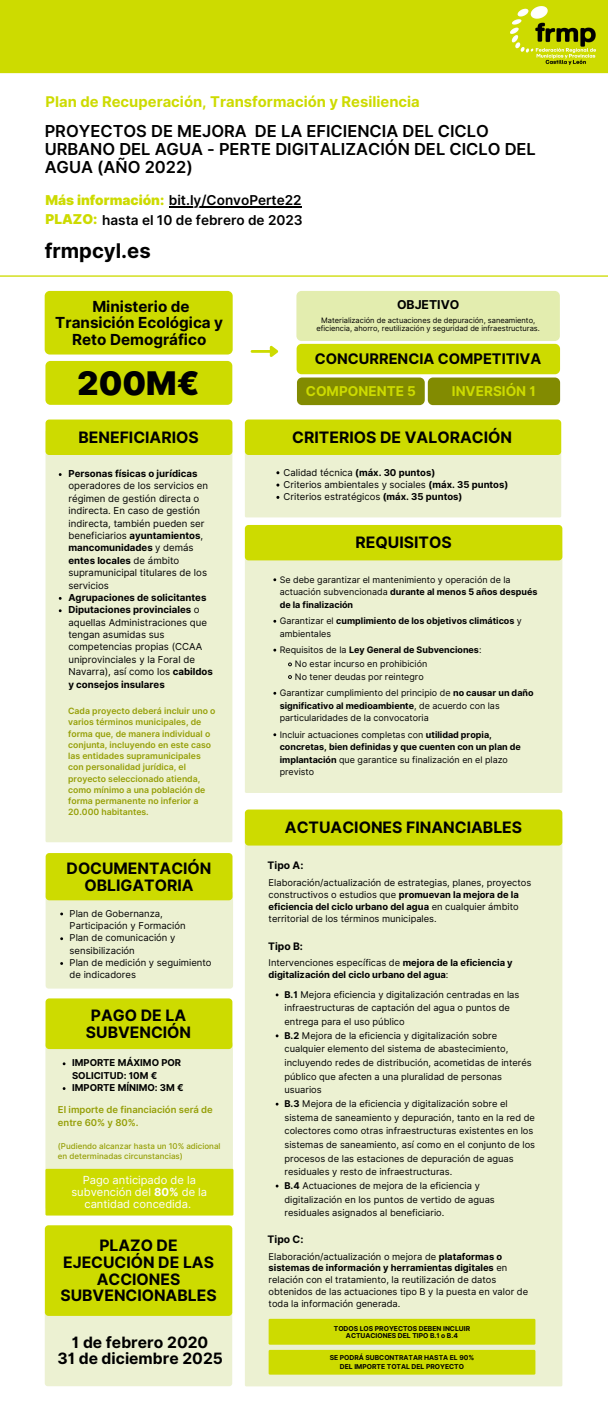
<style>
.page{position:relative;width:608px;height:1407px;background:#fff}
.page>*{position:absolute;margin:0;border:0;box-sizing:border-box;transform-origin:0 0}
.t1{font:900 32.55px "Inter";color:#000}
.t2{font:700 20.25px "Inter";color:#000}
.t3{font:600 16.5px/17.9px "Inter";color:#000}
.t4{font:700 15.75px "Inter";color:#000}
.t5{font:700 15.67px/16.9px "Inter";color:#000;text-align:center}
.t6{font:700 15.6px/16.9px "Inter";color:#000;text-align:center}
.t7{font:700 15.23px/16.4px "Inter";color:#000;text-align:center}
.t8{font:700 14.77px "Inter";color:#cddb00}
.t9{font:700 14.55px "Inter";color:#000}
.t10{font:600 13.58px "Inter";color:#000}
.t11{font:700 13.58px "Inter";color:#cddb00}
.t12{font:700 12.23px "Inter";color:#000}
.t13{font:11.1px/11.9px "Inter";color:#fff;text-align:center}
.t14{font:700 10.35px "Inter";color:#000}
.t15{font:9.68px/12.4px "Inter";color:#000}
.t16{font:700 9.68px "Inter";color:#000}
.t17{font:9.52px/12.4px "Inter";color:#000}
.t18{font:700 9.52px/12.4px "Inter";color:#000}
.t19{font:600 9.52px/12.4px "Inter";color:#969f07}
.t20{font:9.3px/13.6px "Inter";color:#000}
.t21{font:700 9.3px/11.8px "Inter";color:#000}
.t22{font:8.93px/12.6px "Inter";color:#000}
.t23{font:700 8.93px/12.6px "Inter";color:#000}
.t24{font:600 8.7px/11.2px "Inter";color:#969f07}
.t25{font:500 8.02px/10.1px "Inter";color:#969f07}
.t26{font:7.5px/7.9px "Inter";color:#000;text-align:center}
.t27{font:700 6.75px/9px "Inter";color:#000;text-align:center}
.s1{font-weight:900;color:#cddb00}
.s2{font-weight:700}
.s3{font-weight:400}
</style>
<div class="page">
<div style="left:0;top:0;width:608px;height:73px;background:#cddb00"></div>
<hr style="left:252px;top:350px;width:18px;height:3px;background:#cddb00">
<svg style="left:267px;top:345px;width:12px;height:12px"></svg>
<div style="left:45px;top:291px;width:188px;height:63px;background:#cddb00;border-radius:5px"></div>
<div style="left:296px;top:291px;width:263px;height:50px;background:#e3edaf;border-radius:5px"></div>
<div style="left:427px;top:377px;width:133px;height:28px;background:#828b01;border-radius:5px"></div>
<div style="left:45px;top:430px;width:187px;height:412px;background:#ecf1d2"></div>
<div style="left:45px;top:419px;width:187px;height:36px;background:#cddb00;border-radius:4px"></div>
<div style="left:245px;top:450px;width:316px;height:67px;background:#ecf1d2"></div>
<div style="left:245px;top:419px;width:316px;height:36px;background:#cddb00;border-radius:4px"></div>
<div style="left:296px;top:344px;width:264px;height:30px;background:#cddb00;border-radius:5px"></div>
<div style="left:45px;top:361px;width:187px;height:44px;background:#cddb00;border-radius:5px"></div>
<div style="left:45px;top:1041px;width:188px;height:169px;background:#ecf1d2;border-radius:3px"></div>
<div style="left:45px;top:1310px;width:187px;height:75px;background:#ecf1d2;border-radius:3px"></div>
<div style="left:45px;top:1225px;width:187px;height:90px;background:#cddb00;border-radius:4px"></div>
<div style="left:297px;top:377px;width:127px;height:28px;background:#828b01;border-radius:5px"></div>
<div style="left:45px;top:998px;width:187px;height:51px;background:#cddb00;border-radius:4px"></div>
<div style="left:245px;top:550px;width:317px;height:243px;background:#ecf1d2"></div>
<div style="left:245px;top:525px;width:317px;height:35px;background:#cddb00;border-radius:4px"></div>
<div style="left:245px;top:818px;width:317px;height:568px;background:#ecf1d2"></div>
<div style="left:245px;top:809px;width:317px;height:36px;background:#cddb00;border-radius:4px"></div>
<div style="left:268px;top:1349px;width:267px;height:25px;background:#cddb00"></div>
<div style="left:46px;top:890px;width:187px;height:98px;background:#ecf1d2;border-radius:3px"></div>
<div style="left:46px;top:853px;width:186px;height:47px;background:#cddb00;border-radius:4px"></div>
<div style="left:268px;top:1318px;width:267px;height:26px;background:#cddb00"></div>
<div style="left:45px;top:1168px;width:188px;height:47px;background:#cddb00"></div>
<img style="left:510px;top:7px;width:85px;height:58px">
<hr style="left:169px;top:206px;width:132px;height:1px;background:#000">
<hr style="left:0;top:275px;width:608px;height:2px;background:#cddb00">
<h3 class="t8" style="left:46px;top:93px;width:375px">Plan de Recuperación, Transformación y Resiliencia</h3>
<h3 class="t3" style="left:45px;top:122px;width:492px">PROYECTOS DE MEJORA DE LA EFICIENCIA DEL CICLO<br>URBANO DEL AGUA - PERTE DIGITALIZACIÓN DEL CICLO DEL<br>AGUA (AÑO 2022)</h3>
<h3 class="t10" style="left:46px;top:192px;width:257px"><span class="s1">Más información:</span> bit.ly/ConvoPerte22</h3>
<h2 class="t2" style="left:45px;top:238px;width:107px">frmpcyl.es</h2>
<h3 class="t10" style="left:45px;top:211px;width:259px"><span class="s1">PLAZO:</span> hasta el 10 de febrero de 2023</h3>
<h3 class="t7" style="left:55px;top:298px;width:169px">Ministerio de<br>Transición Ecológica y<br>Reto Demográfico</h3>
<h3 class="t12" style="left:397px;top:297px;width:64px">OBJETIVO</h3>
<p class="t26" style="left:316px;top:316px;width:225px">Materialización de actuaciones de depuración, saneamiento, eficiencia, ahorro, reutilización y seguridad de infraestructuras.</p>
<h1 class="t1" style="left:78px;top:363px;width:123px">200M€</h1>
<h3 class="t9" style="left:315px;top:350px;width:228px">CONCURRENCIA COMPETITIVA</h3>
<h3 class="t11" style="left:306px;top:382px;width:112px">COMPONENTE 5</h3>
<h3 class="t11" style="left:452px;top:382px;width:85px">INVERSIÓN 1</h3>
<h3 class="t5" style="left:79px;top:428px;width:121px">BENEFICIARIOS</h3>
<h3 class="t4" style="left:292px;top:427px;width:221px">CRITERIOS DE VALORACIÓN</h3>
<p class="t16" style="left:68px;top:468px;width:130px">Personas físicas o jurídicas</p>
<p class="t15" style="left:68px;top:480px;width:141px">operadores de los servicios en régimen de gestión directa o indirecta. En caso de gestión indirecta, también pueden ser beneficiarios <span class="s2">ayuntamientos</span>, <span class="s2">mancomunidades</span> y demás <span class="s2">entes locales</span> de ámbito supramunicipal titulares de los servicios</p>
<p class="t15" style="left:68px;top:591px;width:146px"><span class="s2">Agrupaciones de solicitantes<br>Diputaciones provinciales</span> o aquellas Administraciones que tengan asumidas sus competencias propias (CCAA uniprovinciales y la Foral de<br>Navarra), así como los <span class="s2">cabildos y consejos insulares</span></p>
<p class="t24" style="left:68px;top:705px;width:149px">Cada proyecto deberá incluir uno o varios términos municipales, de forma que, de manera individual o conjunta, incluyendo en este caso las entidades supramunicipales con personalidad jurídica, el proyecto seleccionado atienda, como mínimo a una población de forma permanente no inferior a<br>20.000 habitantes.</p>
<h3 class="t5" style="left:67px;top:859px;width:146px">DOCUMENTACIÓN<br>OBLIGATORIA</h3>
<p class="t17" style="left:70px;top:906px;width:143px">Plan de Gobernanza,<br>Participación y Formación<br>Plan de comunicación y sensibilización<br>Plan de medición y seguimiento de indicadores</p>
<h3 class="t5" style="left:86px;top:1006px;width:107px">PAGO DE LA<br>SUBVENCIÓN</h3>
<p class="t18" style="left:72px;top:1056px;width:113px">IMPORTE MÁXIMO POR<br>SOLICITUD: 10M €<br>IMPORTE MÍNIMO: 3M €</p>
<p class="t19" style="left:58px;top:1103px;width:156px">El importe de financiación será de entre 60% y 80%.</p>
<p class="t25" style="left:58px;top:1140px;width:164px">(Pudiendo alcanzar hasta un 10% adicional en determinadas circunstancias)</p>
<p class="t13" style="left:71px;top:1173px;width:137px">Pago anticipado de la subvención del <span class="s2">80%</span> de la cantidad concedida.</p>
<h3 class="t5" style="left:60px;top:1236px;width:158px">PLAZO DE<br>EJECUCIÓN DE LAS<br>ACCIONES<br>SUBVENCIONABLES</h3>
<h3 class="t6" style="left:57px;top:1333px;width:167px">1 de febrero 2020<br>31 de diciembre 2025</h3>
<p class="t17" style="left:283px;top:466px;width:226px">Calidad técnica <span class="s2">(máx. 30 puntos)<br></span>Criterios ambientales y sociales <span class="s2">(máx. 35 puntos)<br></span>Criterios estratégicos <span class="s2">(máx. 35 puntos)</span></p>
<h3 class="t4" style="left:355px;top:533px;width:98px">REQUISITOS</h3>
<p class="t22" style="left:280px;top:573px;width:259px">Se debe garantizar el mantenimiento y operación de la actuación subvencionada <span class="s2">durante al menos 5 años después de la finalización</span></p>
<p class="t23" style="left:280px;top:614px;width:244px"><span class="s3">Garantizar el</span> cumplimiento de los objetivos climáticos <span class="s3">y ambientales</span></p>
<p class="t22" style="left:295px;top:642px;width:188px;line-height:14.2px;text-indent:-15px">Requisitos de la <span class="s2">Ley General de Subvenciones</span>:<br>No estar incurso en prohibición</p>
<p class="t22" style="left:280px;top:668px;width:255px;line-height:16.2px;text-indent:15px">No tener deudas por reintegro<br>Garantizar cumplimiento del principio de <span class="s2">no causar un daño</span></p>
<p class="t22" style="left:280px;top:699px;width:221px"><span class="s2">significativo al medioambiente</span>, de acuerdo con las particularidades de la convocatoria</p>
<p class="t22" style="left:280px;top:728px;width:243px">Incluir actuaciones completas con <span class="s2">utilidad propia, concretas, bien definidas y que cuenten con un plan de implantación</span> que garantice su finalización en el plazo previsto</p>
<h3 class="t4" style="left:285px;top:817px;width:239px">ACTUACIONES FINANCIABLES</h3>
<p class="t14" style="left:267px;top:859px;width:37px">Tipo A:</p>
<p class="t20" style="left:268px;top:876px;width:264px;line-height:11.9px">Elaboración/actualización de estrategias, planes, proyectos constructivos o estudios que <span class="s2">promuevan la mejora de la eficiencia del ciclo urbano del agua</span> en cualquier ámbito territorial de los términos municipales.</p>
<p class="t14" style="left:268px;top:940px;width:36px">Tipo B:</p>
<p class="t20" style="left:284px;top:987px;width:252px"><span class="s2">B.1</span> Mejora eficiencia y digitalización centradas en las infraestructuras de captación del agua o puntos de entrega para el uso público<br><span class="s2">B.2</span> Mejora de la eficiencia y digitalización sobre cualquier elemento del sistema de abastecimiento, incluyendo redes de distribución, acometidas de interés público que afecten a una pluralidad de personas usuarios<br><span class="s2">B.3</span> Mejora de la eficiencia y digitalización sobre el sistema de saneamiento y depuración, tanto en la red de colectores como otras infraestructuras existentes en los sistemas de saneamiento, así como en el conjunto de los procesos de las estaciones de depuración de aguas residuales y resto de infraestructuras.<br><span class="s2">B.4</span> Actuaciones de mejora de la eficiencia y digitalización en los puntos de vertido de aguas residuales asignados al beneficiario.</p>
<p class="t21" style="left:268px;top:956px;width:245px"><span class="s3">Intervenciones específicas de</span> mejora de la eficiencia y digitalización del ciclo urbano del agua<span class="s3">:</span></p>
<p class="t14" style="left:267px;top:1233px;width:37px">Tipo C:</p>
<p class="t20" style="left:268px;top:1250px;width:261px;line-height:11.9px">Elaboración/actualización o mejora de <span class="s2">plataformas o sistemas de información y herramientas digitales</span> en relación con el tratamiento, la reutilización de datos obtenidos de las actuaciones tipo B y la puesta en valor de toda la información generada.</p>
<p class="t27" style="left:334px;top:1324px;width:138px;line-height:7.4px">TODOS LOS PROYECTOS DEBEN INCLUIR<br>ACTUACIONES DEL TIPO B.1 o B.4</p>
<p class="t27" style="left:329px;top:1352px;width:146px">SE PODRÁ SUBCONTRATAR HASTA EL 90%<br>DEL IMPORTE TOTAL DEL PROYECTO</p>
</div>
